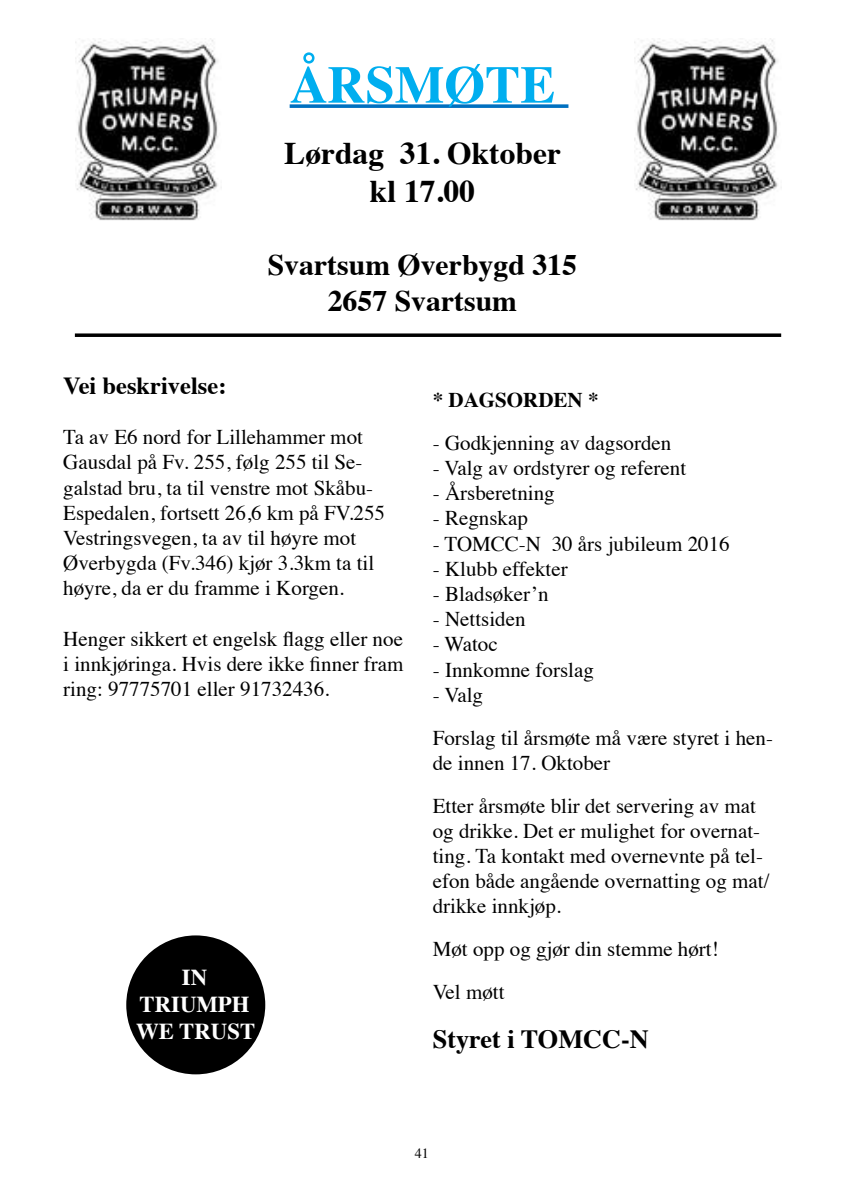
<style>
.page{position:relative;width:844px;height:1191px;background:#fff}
.page>*{position:absolute;margin:0;border:0;box-sizing:border-box;transform-origin:0 0}
.t1{font:700 52.5px "Times";color:#00aeef}
.t2{font:700 31.5px/37.8px "Times";color:#000;text-align:center}
.t3{font:700 29.75px/35.7px "Times";color:#000;text-align:center}
.t4{font:700 26.25px "Times";color:#000}
.t5{font:700 24.5px "Times";color:#000}
.t6{font:700 22.75px/27.3px "Times";color:#fff;text-align:center}
.t7{font:21px/25.2px "Times";color:#000}
.t8{font:700 21px "Times";color:#000}
.t9{font:14px "Times";color:#000}
</style>
<div class="page">
<img style="left:634px;top:38px;width:144px;height:183px">
<img style="left:75px;top:38px;width:143px;height:183px">
<svg style="left:289px;top:104px;width:279px;height:4px"></svg>
<div style="left:126px;top:935px;width:139px;height:139px;background:#000;border-radius:50%"></div>
<svg style="left:75px;top:333px;width:706px;height:4px;background:#1f1f1f"></svg>
<h1 class="t1" style="left:289px;top:35px;width:267px">ÅRSMØTE</h1>
<h2 class="t2" style="left:284px;top:131px;width:278px">Lørdag 31. Oktober kl 17.00</h2>
<h3 class="t3" style="left:268px;top:244px;width:311px">Svartsum Øverbygd 315<br>2657 Svartsum</h3>
<p class="t5" style="left:63px;top:362px;width:165px">Vei beskrivelse:</p>
<p class="t7" style="left:63px;top:423px;width:323px">Ta av E6 nord for Lillehammer mot Gausdal på Fv. 255, følg 255 til Se&shy;galstad bru, ta til venstre mot Skåbu-Espedalen, fortsett 26,6 km på FV.255<br>Vestringsvegen, ta av til høyre mot Øverbygda (Fv.346) kjør 3.3km ta til høyre, da er du framme i Korgen.</p>
<p class="t7" style="left:63px;top:624px;width:342px;text-align:justify">Henger sikkert et engelsk flagg eller noe i innkjøringa. Hvis dere ikke finner fram ring: 97775701 eller 91732436.</p>
<p class="t6" style="left:136px;top:961px;width:121px">IN<br>TRIUMPH<br>WE TRUST</p>
<p class="t8" style="left:432px;top:380px;width:62px">* DAGSOR</p>
<p class="t8" style="left:538px;top:380px;width:62px">DEN *</p>
<p class="t7" style="left:432px;top:428px;width:240px">- Godkjenning av dagsorden</p>
<p class="t7" style="left:432px;top:453px;width:255px">- Valg av ordstyrer og referent</p>
<p class="t7" style="left:432px;top:479px;width:123px">- Årsberetning</p>
<p class="t7" style="left:432px;top:504px;width:97px">- Regnskap</p>
<p class="t7" style="left:432px;top:529px;width:298px">- TOMCC-N 30 års jubileum 2016</p>
<p class="t7" style="left:432px;top:554px;width:136px">- Klubb effekter</p>
<p class="t7" style="left:432px;top:579px;width:117px">- Bladsøker’n</p>
<p class="t7" style="left:432px;top:605px;width:94px">- Nettsiden</p>
<p class="t7" style="left:432px;top:630px;width:66px">- Watoc</p>
<p class="t7" style="left:432px;top:655px;width:162px">- Innkomne forslag</p>
<p class="t7" style="left:432px;top:671px;width:342px;line-height:42.7px">- Valg<br>Forslag til årsmøte må være styret i hen-</p>
<p class="t7" style="left:432px;top:739px;width:325px;line-height:42.7px">de innen 17. Oktober<br>Etter årsmøte blir det servering av mat</p>
<p class="t7" style="left:432px;top:816px;width:338px">og drikke. Det er mulighet for overnat&shy;ting. Ta kontakt med overnevnte på tel&shy;efon både angående overnatting og mat/ drikke innkjøp.</p>
<p class="t7" style="left:432px;top:925px;width:287px;line-height:42.7px">Møt opp og gjør din stemme hørt!<br>Vel møtt</p>
<p class="t4" style="left:432px;top:1013px;width:217px">Styret i TOMCC -N</p>
<p class="t9" style="left:415px;top:1140px;width:15px">41</p>
</div>
